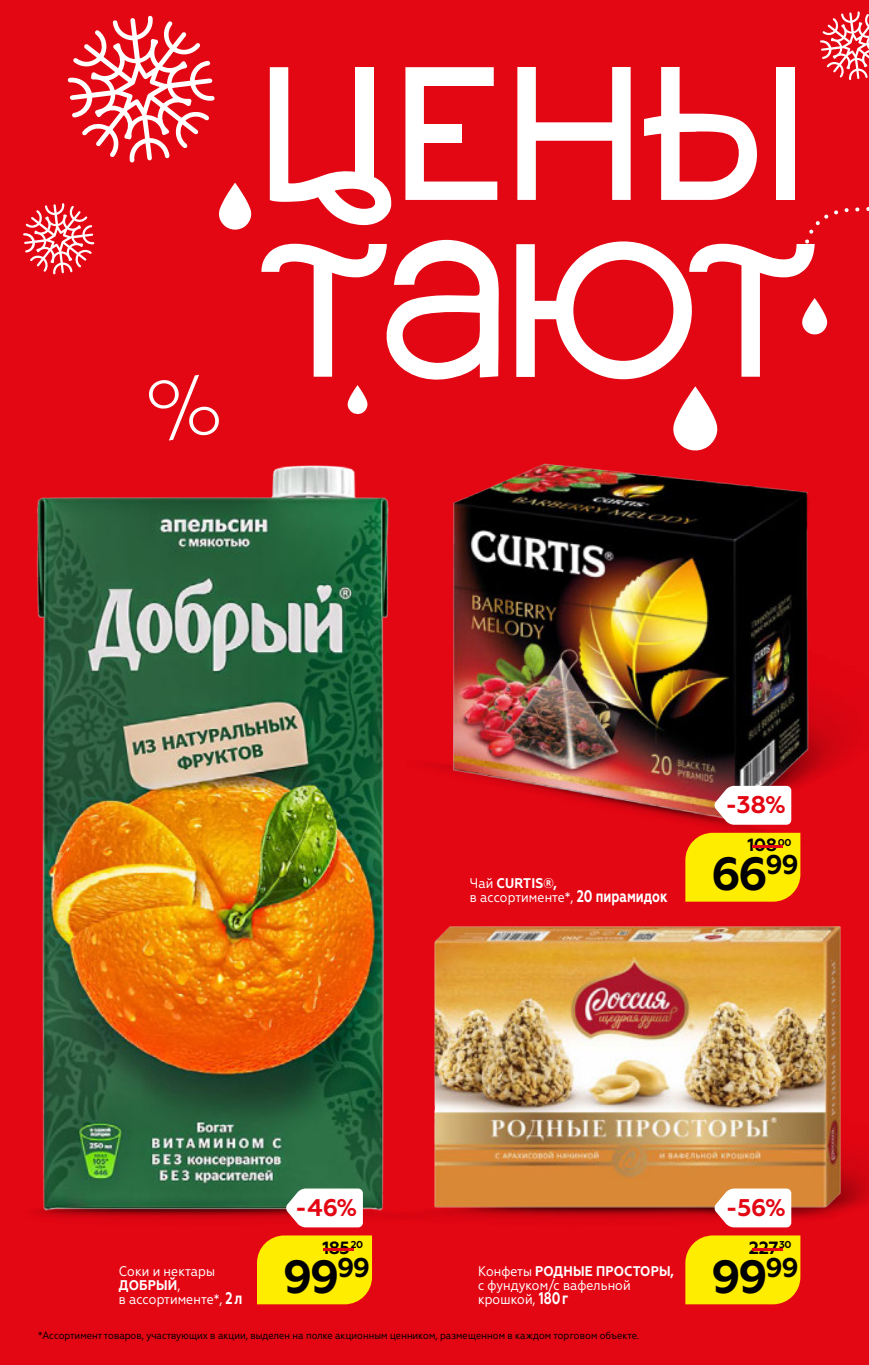
<style>
.page{position:relative;width:869px;height:1365px;background:#fff}
.page>*{position:absolute;margin:0;border:0;box-sizing:border-box;transform-origin:0 0}
.t1{font:700 46.38px "Geometria";color:#000}
.t2{font:700 24.15px "Geometria";color:#e30613}
.t3{font:700 17.68px "Geometria";letter-spacing:-.03em;color:#000}
.t4{font:700 17.68px "Geometria";color:#e30613;scale:5.5 1}
.t5{font:14px/14px "Geometria Narrow";color:#fff}
.t6{font:10.5px "Geometria Narrow";color:#000}
.t7{font:700 9.97px "Geometria";color:#000}
.s1{font-weight:700}
.s2{font-weight:700;font-size:16.8px}
</style>
<div class="page">
<div style="left:0;top:0;width:868px;height:1364px;background:#e30613"></div>
<svg style="left:23px;top:203px;width:71px;height:71px"></svg>
<img style="left:800px;top:710px;width:51px;height:146px">
<img style="left:414px;top:1213px;width:387px;height:49px">
<img style="left:546px;top:1151px;width:322px;height:110px">
<img style="left:432px;top:901px;width:413px;height:312px">
<img style="left:35px;top:465px;width:372px;height:763px">
<img style="left:435px;top:463px;width:396px;height:369px">
<div style="left:257px;top:1235px;width:115px;height:69px;background:#ffed00"></div>
<svg style="left:285px;top:1188px;width:78px;height:39px;background:#eee9e6"></svg>
<div style="left:685px;top:1235px;width:115px;height:69px;background:#ffed00"></div>
<svg style="left:713px;top:1188px;width:77px;height:39px;background:#faeae5"></svg>
<div style="left:685px;top:832px;width:115px;height:69px;background:#ffed00"></div>
<svg style="left:713px;top:785px;width:77px;height:39px;background:#f3e4e4"></svg>
<svg style="left:149px;top:375px;width:70px;height:65px"></svg>
<svg style="left:67px;top:16px;width:147px;height:146px"></svg>
<svg style="left:270px;top:67px;width:121px;height:158px"></svg>
<svg style="left:405px;top:67px;width:92px;height:133px"></svg>
<div style="left:418px;top:124px;width:43px;height:19px;background:#fff"></div>
<div style="left:355px;top:67px;width:18px;height:114px;background:#fff"></div>
<svg style="left:673px;top:386px;width:44px;height:65px"></svg>
<svg style="left:261px;top:240px;width:237px;height:174px"></svg>
<svg style="left:219px;top:183px;width:33px;height:47px"></svg>
<svg style="left:516px;top:11px;width:352px;height:368px"></svg>
<p class="t5" style="left:470px;top:875px;width:199px">Чай <span class="s1">CURTIS®,<br></span>в ассортименте*, <span class="s2">20 пирамидок</span></p>
<p class="t2" style="left:725px;top:790px;width:62px">-38%</p>
<p class="t7" style="left:777px;top:836px;width:15px">00</p>
<p class="t3" style="left:747px;top:834px;width:31px">108</p>
<p class="t4" style="left:742px;top:834px;width:10px">-</p>
<p class="t1" style="left:711px;top:846px;width:89px">66<sup>99</sup></p>
<p class="t2" style="left:295px;top:1192px;width:64px">-46%</p>
<p class="t5" style="left:119px;top:1264px;width:125px">Соки и нектары<br><span class="s1">ДОБРЫЙ</span>,<br>в ассортименте*, <span class="s2">2л</span></p>
<p class="t7" style="left:350px;top:1238px;width:14px">20</p>
<p class="t3" style="left:322px;top:1237px;width:29px">185</p>
<p class="t4" style="left:314px;top:1237px;width:10px">-</p>
<p class="t1" style="left:283px;top:1248px;width:89px">99<sup>99</sup></p>
<p class="t5" style="left:478px;top:1264px;width:197px">Конфеты <span class="s1">РОДНЫЕ ПРОСТОРЫ, </span>с фундуком/с вафельной крошкой, <span class="s2">180 г</span></p>
<p class="t6" style="left:38px;top:1329px;width:602px">*Ассортимент товаров, участвующих в акции, выделен на полке акционным ценником, размещенном в каждом торговом объекте.</p>
<p class="t2" style="left:725px;top:1192px;width:62px">-56%</p>
<p class="t7" style="left:778px;top:1238px;width:14px">30</p>
<p class="t3" style="left:748px;top:1237px;width:31px">227</p>
<p class="t4" style="left:742px;top:1237px;width:10px">-</p>
<p class="t1" style="left:711px;top:1248px;width:89px">99<sup>99</sup></p>
</div>
